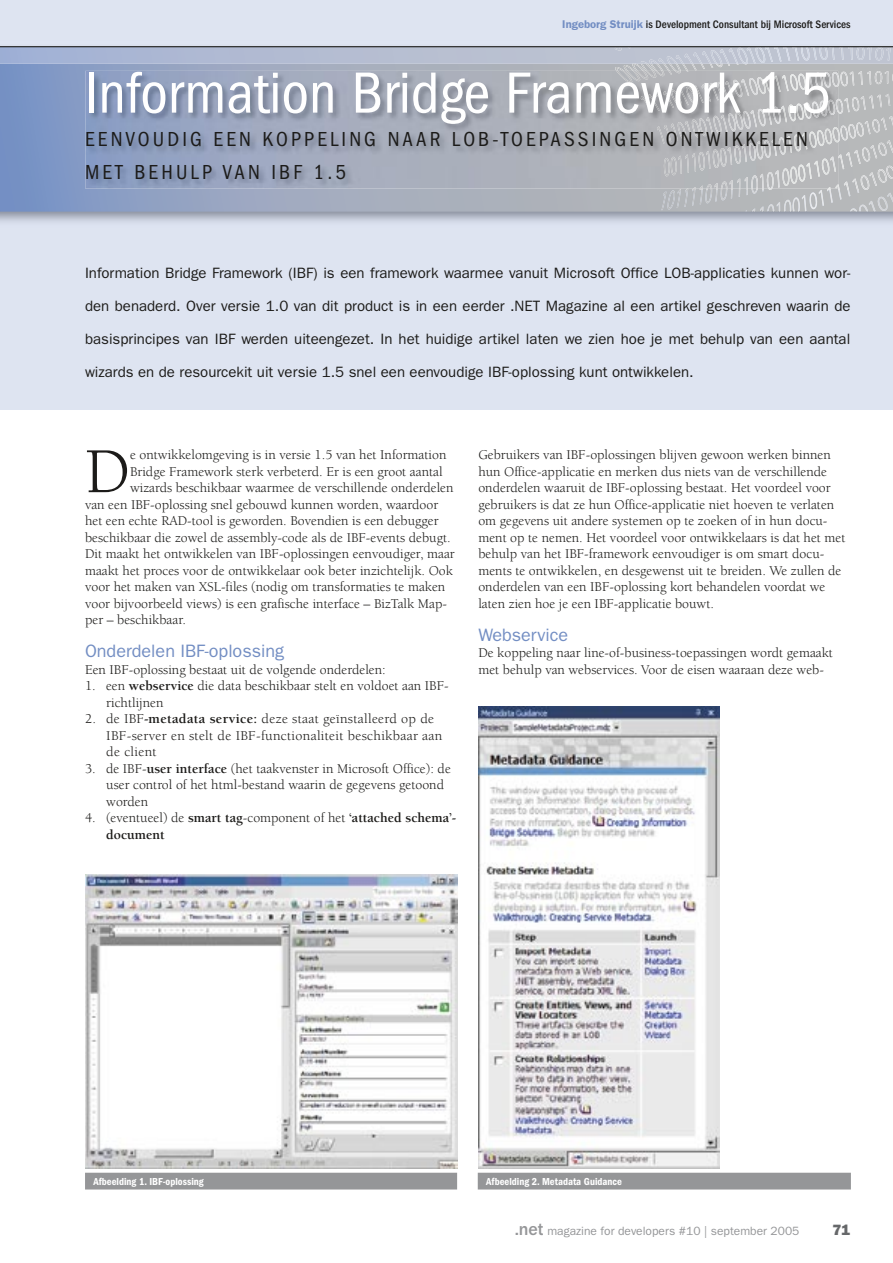
<style>
.page{position:relative;width:893px;height:1263px;background:#fff}
.page>*{position:absolute;margin:0;border:0;box-sizing:border-box;transform-origin:0 0}
.t1{font:65.7px "Berkeley";color:#1c1b19}
.t2{font:condensed 60px "Franklin Gothic";color:#fff}
.t3{font:condensed 21px/33px "Franklin Gothic";letter-spacing:.15em;color:#1c1b19}
.t4{font:18px "Franklin Gothic";color:#738ec3}
.t5{font:15px "Franklin Gothic";color:#1c1b19}
.t6{font:800 15px "Franklin Gothic";color:#66686a}
.t7{font:13.8px/16.5px "Berkeley";color:#1c1b19}
.t8{font:13.8px/16.5px "Berkeley";letter-spacing:.02em;color:#1c1b19}
.t9{font:700 13.8px/16.5px "Berkeley";color:#1c1b19}
.t10{font:12px "Franklin Gothic";color:#959698}
.t11{font:500 condensed 11.25px "Franklin Gothic";color:#1c1b19}
.t12{font:600 condensed 10.5px "Franklin Gothic";color:#fff}
.s1{font-weight:600;font-stretch:normal;color:#738ec3}
.s2{font-weight:700}
.s3{font-weight:400}
.s4{font-weight:800}
.s5{font-weight:500;font-size:18px}
</style>
<div class="page">
<div style="left:0;top:191px;width:893px;height:219px;background:#dee4f1"></div>
<svg style="left:0;top:64px;width:893px;height:148px;background:#a0abc0"></svg>
<div style="left:0;top:0;width:893px;height:40px;background:#dee4f1"></div>
<svg style="left:0;top:47px;width:893px;height:17px;background:#b4bcd0"></svg>
<hr style="left:0;top:46px;width:893px;height:1px;background:#1c1b19">
<img style="left:85px;top:71px;width:753px;height:118px">
<img style="left:616px;top:71px;width:222px;height:20px">
<img style="left:85px;top:874px;width:372px;height:295px">
<img style="left:478px;top:707px;width:241px;height:462px">
<div style="left:85px;top:1173px;width:372px;height:16px;background:#959698"></div>
<div style="left:478px;top:1173px;width:373px;height:16px;background:#959698"></div>
<p class="t11" style="left:562px;top:18px;width:290px"><span class="s1">Ingeborg Struijk</span> is Development Consultant bij Microsoft Services</p>
<h2 class="t2" style="left:85px;top:59px;width:747px">Information Bridge Framework 1.5</h2>
<h3 class="t3" style="left:85px;top:122px;width:724px">EENVOUDIG EEN KOPPELING NAAR LOB-TOEPASSINGEN ONTWIKKELEN<br>MET BEHULP VAN IBF 1.5</h3>
<p class="t5" style="left:85px;top:264px;width:767px">Information Bridge Framework (IBF) is een framework waarmee vanuit Microsoft Office LOB-applicaties kunnen wor-</p>
<p class="t5" style="left:85px;top:297px;width:767px">den benaderd. Over versie 1.0 van dit product is in een eerder .NET Magazine al een artikel geschreven waarin de</p>
<p class="t5" style="left:85px;top:330px;width:767px">basisprincipes van IBF werden uiteengezet. In het huidige artikel laten we zien hoe je met behulp van een aantal</p>
<p class="t5" style="left:85px;top:363px;width:610px">wizards en de resourcekit uit versie 1.5 snel een eenvoudige IBF-oplossing kunt ontwikkelen.</p>
<h1 class="t1" style="left:85px;top:437px;width:47px">D</h1>
<p class="t7" style="left:130px;top:447px;width:318px">e ontwikkelomgeving is in versie 1.5 van het Information</p>
<p class="t7" style="left:130px;top:463px;width:314px">Bridge Framework sterk verbeterd. Er is een groot aantal</p>
<p class="t7" style="left:130px;top:480px;width:325px">wizards beschikbaar waarmee de verschillende onderdelen</p>
<p class="t7" style="left:85px;top:496px;width:355px">van een IBF-oplossing snel gebouwd kunnen worden, waardoor</p>
<p class="t7" style="left:85px;top:513px;width:355px">het een echte RAD-tool is geworden. Bovendien is een debugger</p>
<p class="t7" style="left:85px;top:529px;width:367px">beschikbaar die zowel de assembly-code als de IBF-events debugt.</p>
<p class="t7" style="left:85px;top:546px;width:371px">Dit maakt het ontwikkelen van IBF-oplossingen eenvoudiger, maar</p>
<p class="t7" style="left:85px;top:562px;width:369px">maakt het proces voor de ontwikkelaar ook beter inzichtelijk. Ook</p>
<p class="t7" style="left:85px;top:579px;width:362px">voor het maken van XSL-files (nodig om transformaties te maken</p>
<p class="t7" style="left:85px;top:595px;width:364px">voor bijvoorbeeld views) is een grafische interface – BizTalk Map-</p>
<p class="t7" style="left:85px;top:612px;width:102px">per – beschikbaar.</p>
<h3 class="t4" style="left:85px;top:641px;width:201px">Onderdelen IBF-oplossing</h3>
<p class="t7" style="left:85px;top:661px;width:302px">Een IBF-oplossing bestaat uit de volgende onderdelen:</p>
<p class="t7" style="left:106px;top:678px;width:344px;text-indent:-21px">1. een <span class="s2">webservice</span> die data beschikbaar stelt en voldoet aan IBF&shy;richtlijnen</p>
<p class="t8" style="left:106px;top:711px;width:337px;text-indent:-21px">2. de IBF<span class="s2">-metadata service:</span> deze staat geïnstalleerd op de<br>IBF-server en stelt de IBF-functionaliteit beschikbaar aan de client</p>
<p class="t7" style="left:106px;top:760px;width:346px;text-indent:-21px">3. de IBF-<span class="s2">user interface</span> (het taakvenster in Microsoft Office): de user control of het html-bestand waarin de gegevens getoond worden</p>
<p class="t9" style="left:106px;top:810px;width:351px;text-indent:-21px"><span class="s3">4. (eventueel) de</span> smart tag<span class="s3">-component of het</span> ‘attached schema’- document</p>
<p class="t7" style="left:478px;top:447px;width:369px">Gebruikers van IBF-oplossingen blijven gewoon werken binnen hun Office-applicatie en merken dus niets van de verschillende onderdelen waaruit de IBF-oplossing bestaat. Het voordeel voor gebruikers is dat ze hun Office-applicatie niet hoeven te verlaten om gegevens uit andere systemen op te zoeken of in hun docu&shy;ment op te nemen. Het voordeel voor ontwikkelaars is dat het met behulp van het IBF-framework eenvoudiger is om smart docu&shy;ments te ontwikkelen, en desgewenst uit te breiden. We zullen de onderdelen van een IBF-oplossing kort behandelen voordat we laten zien hoe je een IBF-applicatie bouwt.</p>
<h3 class="t4" style="left:478px;top:624px;width:91px">Webservice</h3>
<p class="t7" style="left:478px;top:645px;width:356px">De koppeling naar line-of-business-toepassingen wordt gemaakt met behulp van webservices. Voor de eisen waaraan deze web-</p>
<p class="t12" style="left:94px;top:1176px;width:112px">Afbeelding 1. IBF-oplossing</p>
<p class="t12" style="left:486px;top:1176px;width:137px">Afbeelding 2. Metadata Guidance</p>
<p class="t10" style="left:515px;top:1224px;width:286px"><span class="s4">.</span><span class="s5">net</span> magazine for developers #10 | september 2005</p>
<p class="t6" style="left:832px;top:1221px;width:19px">71</p>
</div>
